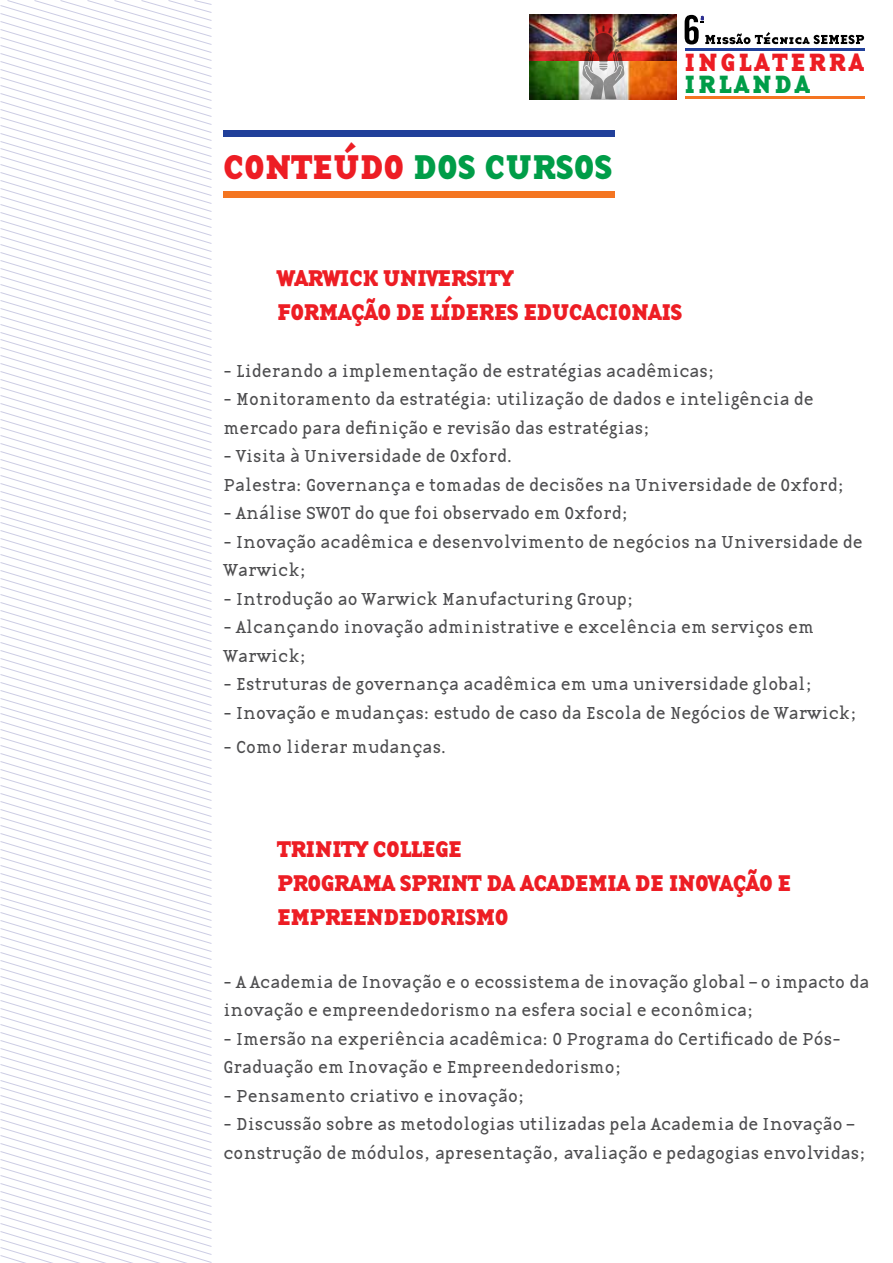
<style>
.page{position:relative;width:893px;height:1263px;background:#fff}
.page>*{position:absolute;margin:0;border:0;box-sizing:border-box;transform-origin:0 0}
.t1{font:35.7px "Base Twelve Serif B";color:#009d48}
.t2{font:25.95px "Base Twelve Serif SCB";letter-spacing:.11em;color:#ed1d24}
.t3{font:25.95px "Base Twelve Serif SCB";letter-spacing:.11em;color:#009d48}
.t4{font:23.7px/34.2px "Base Twelve Serif B";letter-spacing:-.025em;color:#ed1d24}
.t5{font:18px/28.5px "Base Twelve Serif";letter-spacing:-.025em;color:#4d4d4f}
.s1{color:#ed1d24}
</style>
<div class="page">
<svg style="left:0;top:0;width:211px;height:1263px"></svg>
<svg style="left:685px;top:15px;width:179px;height:29px"></svg>
<hr style="left:685px;top:48px;width:180px;height:3px;background:#21409a">
<hr style="left:685px;top:96px;width:180px;height:3px;background:#f47521">
<img style="left:530px;top:15px;width:146px;height:84px">
<img style="left:582px;top:26px;width:43px;height:73px">
<div style="left:223px;top:130px;width:391px;height:7px;background:#21409a"></div>
<div style="left:223px;top:191px;width:391px;height:7px;background:#f47521"></div>
<h1 class="t1" style="left:223px;top:142px;width:391px"><span class="s1">CONTEÚDO</span> DOS CURSOS</h1>
<h2 class="t2" style="left:685px;top:44px;width:88px">INGLATE</h2>
<h2 class="t2" style="left:808px;top:44px;width:55px">RRA</h2>
<h2 class="t3" style="left:685px;top:66px;width:125px">IRLANDA</h2>
<h3 class="t4" style="left:277px;top:259px;width:407px">WARWICK UNIVERSITY<br>FORMAÇÃO DE LÍDERES EDUCACIONAIS</h3>
<p class="t5" style="left:223px;top:356px;width:494px">- Liderando a implementação de estratégias acadêmicas;</p>
<p class="t5" style="left:223px;top:385px;width:592px">- Monitoramento da estratégia: utilização de dados e inteligência de mercado para definição e revisão das estratégias;</p>
<p class="t5" style="left:223px;top:442px;width:623px">- Visita à Universidade de Oxford.<br>Palestra: Governança e tomadas de decisões na Universidade de Oxford;</p>
<p class="t5" style="left:223px;top:499px;width:407px">- Análise SWOT do que foi observado em Oxford;</p>
<p class="t5" style="left:223px;top:527px;width:641px">- Inovação acadêmica e desenvolvimento de negócios na Universidade de<br>Warwick;</p>
<p class="t5" style="left:223px;top:584px;width:413px">- Introdução ao Warwick Manufacturing Group;</p>
<p class="t5" style="left:223px;top:613px;width:593px">- Alcançando inovação administrative e excelência em serviços em<br>Warwick;</p>
<p class="t5" style="left:223px;top:670px;width:591px">- Estruturas de governança acadêmica em uma universidade global;</p>
<p class="t5" style="left:223px;top:698px;width:636px">- Inovação e mudanças: estudo de caso da Escola de Negócios de Warwick;</p>
<p class="t5" style="left:223px;top:733px;width:225px">- Como liderar mudanças.</p>
<h3 class="t4" style="left:277px;top:830px;width:516px">TRINITY COLLEGE<br>PROGRAMA SPRINT DA ACADEMIA DE INOVAÇÃO E<br>EMPREENDEDORISMO</h3>
<p class="t5" style="left:223px;top:967px;width:648px">- A Academia de Inovação e o ecossistema de inovação global – o impacto da inovação e empreendedorismo na esfera social e econômica;</p>
<p class="t5" style="left:223px;top:1024px;width:619px">- Imersão na experiência acadêmica: O Programa do Certificado de Pós-<br>Graduação em Inovação e Empreendedorismo;</p>
<p class="t5" style="left:223px;top:1081px;width:304px">- Pensamento criativo e inovação;</p>
<p class="t5" style="left:223px;top:1110px;width:645px">- Discussão sobre as metodologias utilizadas pela Academia de Inovação – construção de módulos, apresentação, avaliação e pedagogias envolvidas;</p>
</div>
